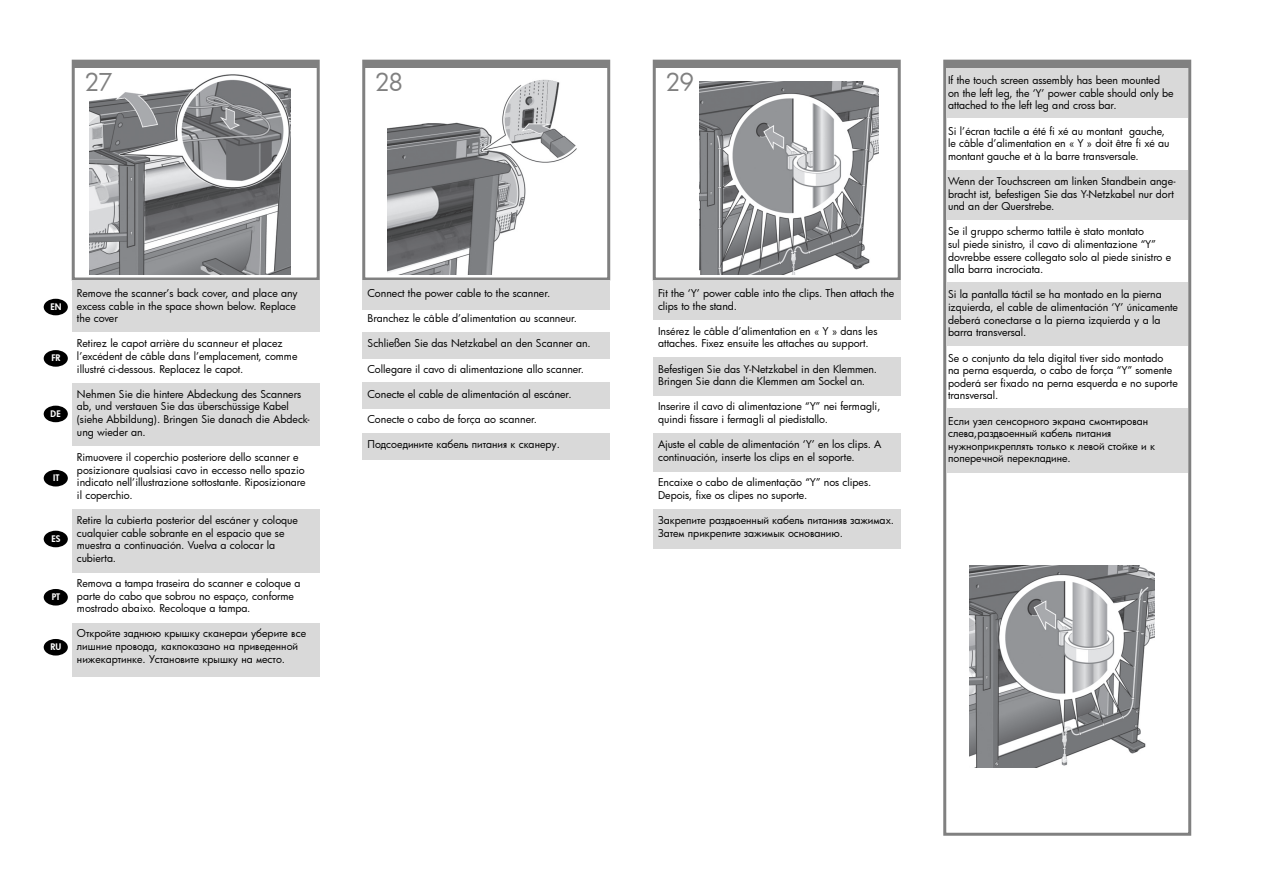
<style>
.page{position:relative;width:1263px;height:894px;background:#fff}
.page>*{position:absolute;margin:0;border:0;box-sizing:border-box;transform-origin:0 0}
.t1{font:24px "Futura Bk";color:#808080}
.t2{font:10.5px/12.6px "Futura Bk";color:#000}
.t3{font:8.85px "Futura Hv";letter-spacing:-.005em;color:#fff}
</style>
<div class="page">
<div style="left:72px;top:60px;width:248px;height:220px;border:3px solid #808080"></div>
<div style="left:362px;top:60px;width:248px;height:220px;border:3px solid #808080"></div>
<div style="left:653px;top:60px;width:247px;height:220px;border:3px solid #808080"></div>
<div style="left:943px;top:60px;width:248px;height:775px;border:3px solid #808080"></div>
<img style="left:699px;top:81px;width:179px;height:194px">
<img style="left:388px;top:79px;width:189px;height:196px">
<img style="left:89px;top:74px;width:202px;height:201px">
<div style="left:362px;top:280px;width:248px;height:29px;background:#d9d9d9"></div>
<div style="left:946px;top:69px;width:242px;height:49px;background:#d9d9d9"></div>
<div style="left:946px;top:170px;width:242px;height:50px;background:#d9d9d9"></div>
<div style="left:946px;top:282px;width:242px;height:63px;background:#d9d9d9"></div>
<div style="left:946px;top:408px;width:242px;height:65px;background:#d9d9d9"></div>
<div style="left:653px;top:357px;width:247px;height:38px;background:#d9d9d9"></div>
<div style="left:653px;top:433px;width:247px;height:38px;background:#d9d9d9"></div>
<div style="left:653px;top:508px;width:247px;height:40px;background:#d9d9d9"></div>
<div style="left:72px;top:280px;width:248px;height:51px;background:#d9d9d9"></div>
<div style="left:362px;top:332px;width:248px;height:26px;background:#d9d9d9"></div>
<div style="left:72px;top:383px;width:248px;height:62px;background:#d9d9d9"></div>
<div style="left:362px;top:382px;width:248px;height:26px;background:#d9d9d9"></div>
<div style="left:72px;top:508px;width:248px;height:64px;background:#d9d9d9"></div>
<div style="left:362px;top:433px;width:248px;height:26px;background:#d9d9d9"></div>
<div style="left:72px;top:623px;width:248px;height:53px;background:#d9d9d9"></div>
<div style="left:653px;top:280px;width:247px;height:39px;background:#d9d9d9"></div>
<div style="left:44px;top:298px;width:24px;height:17px;background:#000;border-radius:50%"></div>
<div style="left:44px;top:350px;width:24px;height:16px;background:#000;border-radius:50%"></div>
<div style="left:44px;top:469px;width:24px;height:17px;background:#000;border-radius:50%"></div>
<div style="left:44px;top:530px;width:24px;height:17px;background:#000;border-radius:50%"></div>
<div style="left:44px;top:588px;width:24px;height:17px;background:#000;border-radius:50%"></div>
<div style="left:44px;top:638px;width:24px;height:17px;background:#000;border-radius:50%"></div>
<div style="left:44px;top:405px;width:24px;height:17px;background:#000;border-radius:50%"></div>
<img style="left:969px;top:565px;width:185px;height:202px">
<h1 class="t1" style="left:84px;top:66px;width:30px">27</h1>
<h1 class="t1" style="left:375px;top:66px;width:30px">28</h1>
<h1 class="t1" style="left:665px;top:66px;width:30px">29</h1>
<p class="t3" style="left:50px;top:301px;width:13px">EN</p>
<p class="t3" style="left:51px;top:352px;width:11px">FR</p>
<p class="t3" style="left:51px;top:407px;width:12px">DE</p>
<p class="t3" style="left:53px;top:472px;width:8px">IT</p>
<p class="t3" style="left:52px;top:532px;width:10px">ES</p>
<p class="t3" style="left:52px;top:591px;width:10px">PT</p>
<p class="t3" style="left:51px;top:640px;width:12px">RU</p>
<p class="t2" style="left:77px;top:286px;width:222px">Remove the scanner’s back cover, and place any excess cable in the space shown below. Replace the cover</p>
<p class="t2" style="left:77px;top:337px;width:222px">Retirez le capot arrière du scanneur et placez l’excédent de câble dans l’emplacement, comme illustré ci-dessous. Replacez le capot.</p>
<p class="t2" style="left:77px;top:387px;width:234px">Nehmen Sie die hintere Abdeckung des Scanners ab, und verstauen Sie das überschüssige Kabel (siehe Abbildung). Bringen Sie danach die Abdeck&shy;ung wieder an.</p>
<p class="t2" style="left:77px;top:450px;width:230px">Rimuovere il coperchio posteriore dello scanner e posizionare qualsiasi cavo in eccesso nello spazio indicato nell’illustrazione sottostante. Riposizionare il coperchio.</p>
<p class="t2" style="left:77px;top:513px;width:223px">Retire la cubierta posterior del escáner y coloque cualquier cable sobrante en el espacio que se muestra a continuación. Vuelva a colocar la cubierta.</p>
<p class="t2" style="left:77px;top:576px;width:225px">Remova a tampa traseira do scanner e coloque a parte do cabo que sobrou no espaço, conforme mostrado abaixo. Recoloque a tampa.</p>
<p class="t2" style="left:77px;top:627px;width:231px">Откройте заднюю крышку сканераи уберите все лишние провода, какпоказано на приведенной нижекартинке. Установите крышку на место.</p>
<p class="t2" style="left:367px;top:286px;width:184px">Connect the power cable to the scanner.</p>
<p class="t2" style="left:367px;top:312px;width:211px">Branchez le câble d’alimentation au scanneur.</p>
<p class="t2" style="left:367px;top:337px;width:224px">Schließen Sie das Netzkabel an den Scanner an.</p>
<p class="t2" style="left:367px;top:362px;width:218px">Collegare il cavo di alimentazione allo scanner.</p>
<p class="t2" style="left:367px;top:387px;width:205px">Conecte el cable de alimentación al escáner.</p>
<p class="t2" style="left:367px;top:412px;width:171px">Conecte o cabo de força ao scanner.</p>
<p class="t2" style="left:367px;top:438px;width:194px">Подсоедините кабель питания к сканеру.</p>
<p class="t2" style="left:658px;top:286px;width:238px">Fit the ‘Y’ power cable into the clips. Then attach the clips to the stand.</p>
<p class="t2" style="left:658px;top:324px;width:221px">Insérez le câble d’alimentation en « Y » dans les attaches. Fixez ensuite les attaches au support.</p>
<p class="t2" style="left:658px;top:362px;width:221px">Befestigen Sie das Y-Netzkabel in den Klemmen.<br>Bringen Sie dann die Klemmen am Sockel an.</p>
<p class="t2" style="left:658px;top:400px;width:224px">Inserire il cavo di alimentazione “Y” nei fermagli, quindi fissare i fermagli al piedistallo.</p>
<p class="t2" style="left:658px;top:438px;width:225px">Ajuste el cable de alimentación ‘Y’ en los clips. A continuación, inserte los clips en el soporte.</p>
<p class="t2" style="left:658px;top:475px;width:215px">Encaixe o cabo de alimentação “Y” nos clipes.<br>Depois, fixe os clipes no suporte.</p>
<p class="t2" style="left:658px;top:513px;width:238px">Закрепите раздвоенный кабель питанияв зажимах.<br>Затем прикрепите зажимык основанию.</p>
<p class="t2" style="left:948px;top:74px;width:227px">If the touch screen assembly has been mounted on the left leg, the ‘Y’ power cable should only be attached to the left leg and cross bar.</p>
<p class="t2" style="left:948px;top:124px;width:223px">Si l’écran tactile a été fi xé au montant gauche, le câble d’alimentation en « Y » doit être fi xé au montant gauche et à la barre transversale.</p>
<p class="t2" style="left:948px;top:174px;width:229px">Wenn der Touchscreen am linken Standbein ange&shy;bracht ist, befestigen Sie das Y-Netzkabel nur dort und an der Querstrebe.</p>
<p class="t2" style="left:948px;top:225px;width:225px">Se il gruppo schermo tattile è stato montato<br>sul piede sinistro, il cavo di alimentazione “Y” dovrebbe essere collegato solo al piede sinistro e alla barra incrociata.</p>
<p class="t2" style="left:948px;top:288px;width:231px">Si la pantalla táctil se ha montado en la pierna izquierda, el cable de alimentación ‘Y’ únicamente deberá conectarse a la pierna izquierda y a la barra transversal.</p>
<p class="t2" style="left:948px;top:351px;width:231px">Se o conjunto da tela digital tiver sido montado<br>na perna esquerda, o cabo de força “Y” somente poderá ser fixado na perna esquerda e no suporte transversal.</p>
<p class="t2" style="left:948px;top:414px;width:208px">Если узел сенсорного экрана смонтирован слева,раздвоенный кабель питания нужноприкреплять только к левой стойке и к поперечной перекладине.</p>
</div>
